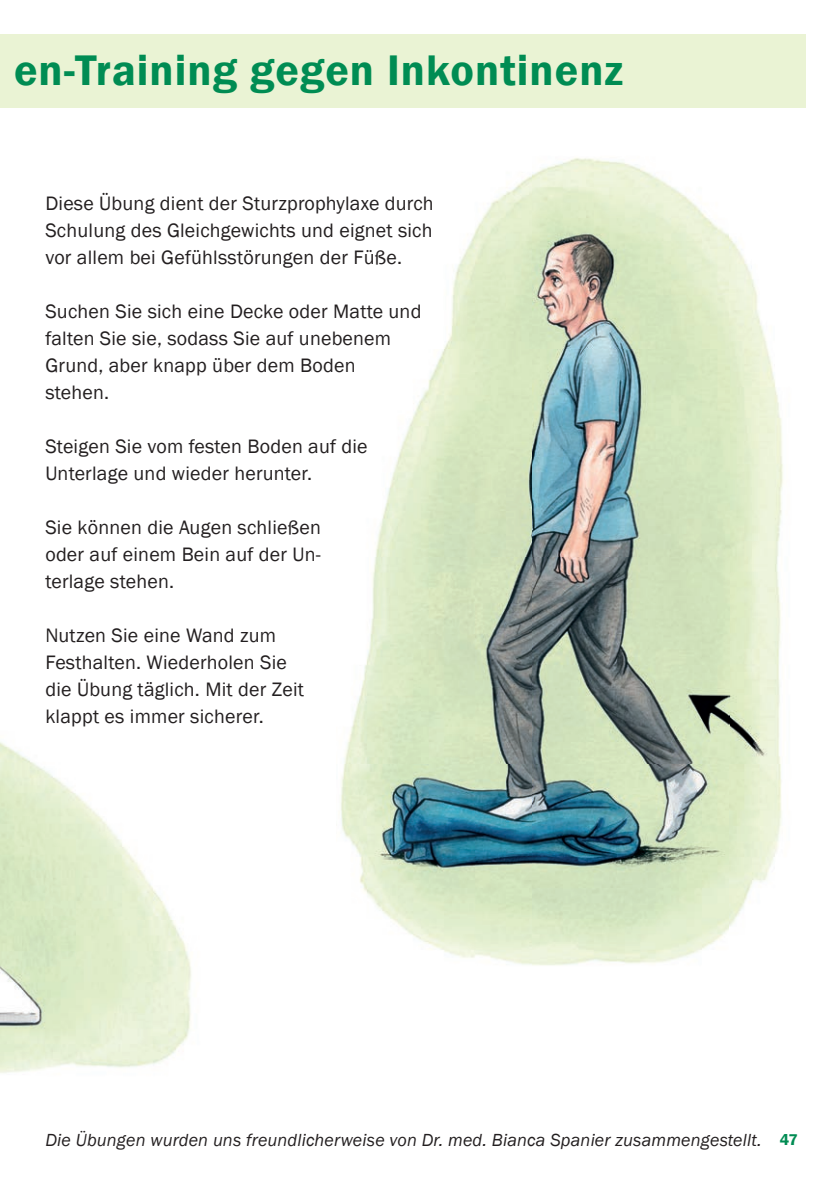
<style>
.page{position:relative;width:840px;height:1191px;background:#fff}
.page>*{position:absolute;margin:0;border:0;box-sizing:border-box;transform-origin:0 0}
.t1{font:600 44px "Franklin Gothic";letter-spacing:.025em;color:#008c53}
.t2{font:20px/27px "Franklin Gothic";letter-spacing:.01em;color:#231f20}
.t3{font:italic 18px "Franklin Gothic";letter-spacing:.01em;color:#231f20}
.t4{font:600 16px "Franklin Gothic";color:#008c53}
</style>
<div class="page">
<div style="left:0;top:34px;width:805px;height:74px;background:#eaf3d4"></div>
<img style="left:0;top:742px;width:191px;height:331px">
<img style="left:341px;top:158px;width:442px;height:808px">
<h1 class="t1" style="left:14px;top:43px;width:610px">en-Training gegen Inkontinenz</h1>
<p class="t2" style="left:45px;top:190px;width:389px;text-align:justify">Diese Übung dient der Sturzprophylaxe durch Schulung des Gleichgewichts und eignet sich vor allem bei Gefühlsstörungen der Füße.</p>
<p class="t2" style="left:45px;top:298px;width:377px">Suchen Sie sich eine Decke oder Matte und falten Sie sie, sodass Sie auf unebenem<br>Grund, aber knapp über dem Boden stehen.</p>
<p class="t2" style="left:45px;top:433px;width:323px">Steigen Sie vom festen Boden auf die<br>Unterlage und wieder herunter.</p>
<p class="t2" style="left:45px;top:514px;width:277px;text-align:justify">Sie können die Augen schließen oder auf einem Bein auf der Un&shy;terlage stehen.</p>
<p class="t2" style="left:45px;top:622px;width:260px">Nutzen Sie eine Wand zum<br>Festhalten. Wiederholen Sie die Übung täglich. Mit der Zeit klappt es immer sicherer.</p>
<p class="t3" style="left:45px;top:1128px;width:717px">Die Übungen wurden uns freundlicherweise von Dr. med. Bianca Spanier zusammengestellt.</p>
<p class="t4" style="left:779px;top:1130px;width:19px">47</p>
</div>
